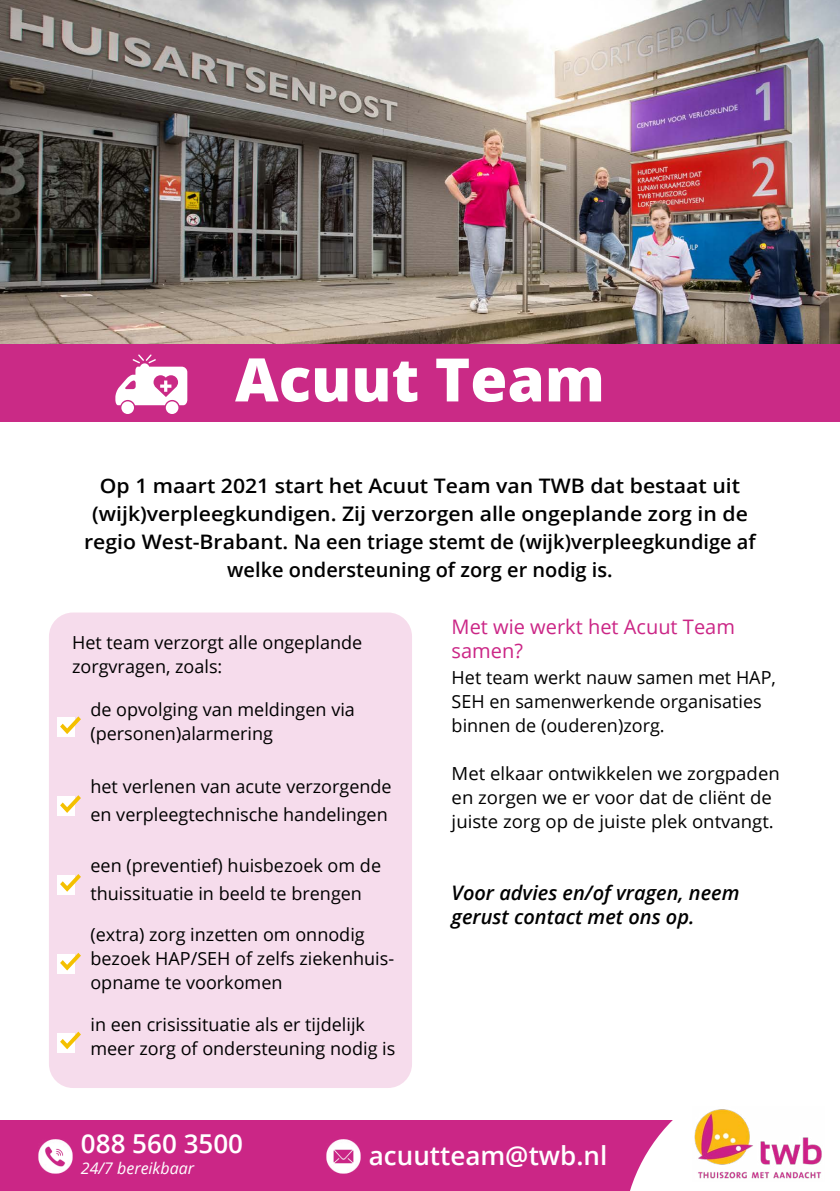
<style>
.page{position:relative;width:840px;height:1191px;background:#fff}
.page>*{position:absolute;margin:0;border:0;box-sizing:border-box;transform-origin:0 0}
.t1{font:800 60px "Open Sans";color:#fff}
.t2{font:600 26px "Open Sans";color:#fff}
.t3{font:600 20px/28px "Open Sans";color:#000;text-align:center;scale:1.06 1}
.t4{font:italic 600 20px/24px "Open Sans";color:#000}
.t5{font:20px/24px "Open Sans";color:#cb2686}
.t6{font:18px/24px "Open Sans";color:#000}
.t7{font:italic 16px "Open Sans";color:#fff}
</style>
<div class="page">
<div style="left:49px;top:612px;width:363px;height:476px;background:#f6dcec;border-radius:24px"></div>
<div style="left:0;top:1120px;width:839px;height:71px;background:#cb2686"></div>
<img style="left:0;top:0;width:839px;height:344px">
<img style="left:38px;top:1139px;width:34px;height:34px">
<img style="left:326px;top:1139px;width:34px;height:34px">
<svg style="left:630px;top:1120px;width:209px;height:71px"></svg>
<img style="left:692px;top:1109px;width:132px;height:72px">
<div style="left:57px;top:718px;width:18px;height:19px;background:#fff"></div>
<svg style="left:60px;top:716px;width:21px;height:18px"></svg>
<div style="left:57px;top:796px;width:18px;height:19px;background:#fff"></div>
<svg style="left:60px;top:795px;width:21px;height:18px"></svg>
<div style="left:57px;top:954px;width:18px;height:19px;background:#fff"></div>
<svg style="left:60px;top:953px;width:21px;height:17px"></svg>
<div style="left:57px;top:1033px;width:18px;height:19px;background:#fff"></div>
<svg style="left:60px;top:1031px;width:21px;height:18px"></svg>
<div style="left:57px;top:875px;width:18px;height:19px;background:#fff"></div>
<svg style="left:60px;top:874px;width:21px;height:17px"></svg>
<div style="left:0;top:344px;width:839px;height:77px;background:#ca2a86"></div>
<div style="left:121px;top:401px;width:13px;height:13px;background:#fff;border-radius:50%"></div>
<div style="left:166px;top:401px;width:12px;height:13px;background:#fff;border-radius:50%"></div>
<svg style="left:115px;top:354px;width:72px;height:51px"></svg>
<h1 class="t1" style="left:235px;top:334px;width:371px">Acuut Team</h1>
<p class="t3" style="left:84px;top:471px;width:634px">Op 1 maart 2021 start het Acuut Team van TWB dat bestaat uit (wijk)verpleegkundigen. Zij verzorgen alle ongeplande zorg in de regio West-Brabant. Na een triage stemt de (wijk)verpleegkundige af welke ondersteuning of zorg er nodig is.</p>
<p class="t5" style="left:451px;top:614px;width:285px">Met wie werkt het Acuut Team samen?</p>
<p class="t6" style="left:451px;top:665px;width:325px">Het team werkt nauw samen met HAP,<br>SEH en samenwerkende organisaties binnen de (ouderen)zorg.</p>
<p class="t6" style="left:451px;top:761px;width:329px">Met elkaar ontwikkelen we zorgpaden en zorgen we er voor dat de cliënt de juiste zorg op de juiste plek ontvangt.</p>
<p class="t6" style="left:72px;top:630px;width:291px">Het team verzorgt alle ongeplande zorgvragen, zoals:</p>
<p class="t6" style="left:90px;top:697px;width:266px">de opvolging van meldingen via (personen)alarmering</p>
<p class="t6" style="left:90px;top:772px;width:302px;line-height:28px">het verlenen van acute verzorgende en verpleegtechnische handelingen</p>
<p class="t6" style="left:90px;top:850px;width:292px;line-height:28px">een (preventief) huisbezoek om de thuissituatie in beeld te brengen</p>
<p class="t6" style="left:90px;top:922px;width:305px">(extra) zorg inzetten om onnodig bezoek HAP/SEH of zelfs ziekenhuis&shy;opname te voorkomen</p>
<p class="t6" style="left:90px;top:1012px;width:306px">in een crisissituatie als er tijdelijk meer zorg of ondersteuning nodig is</p>
<p class="t4" style="left:451px;top:880px;width:289px">Voor advies en/of vragen, neem gerust contact met ons op.</p>
<h2 class="t2" style="left:81px;top:1126px;width:163px">088 560 3500</h2>
<p class="t7" style="left:81px;top:1157px;width:115px">24/7 bereikbaar</p>
<h2 class="t2" style="left:368px;top:1137px;width:240px">acuutteam@twb.nl</h2>
</div>
